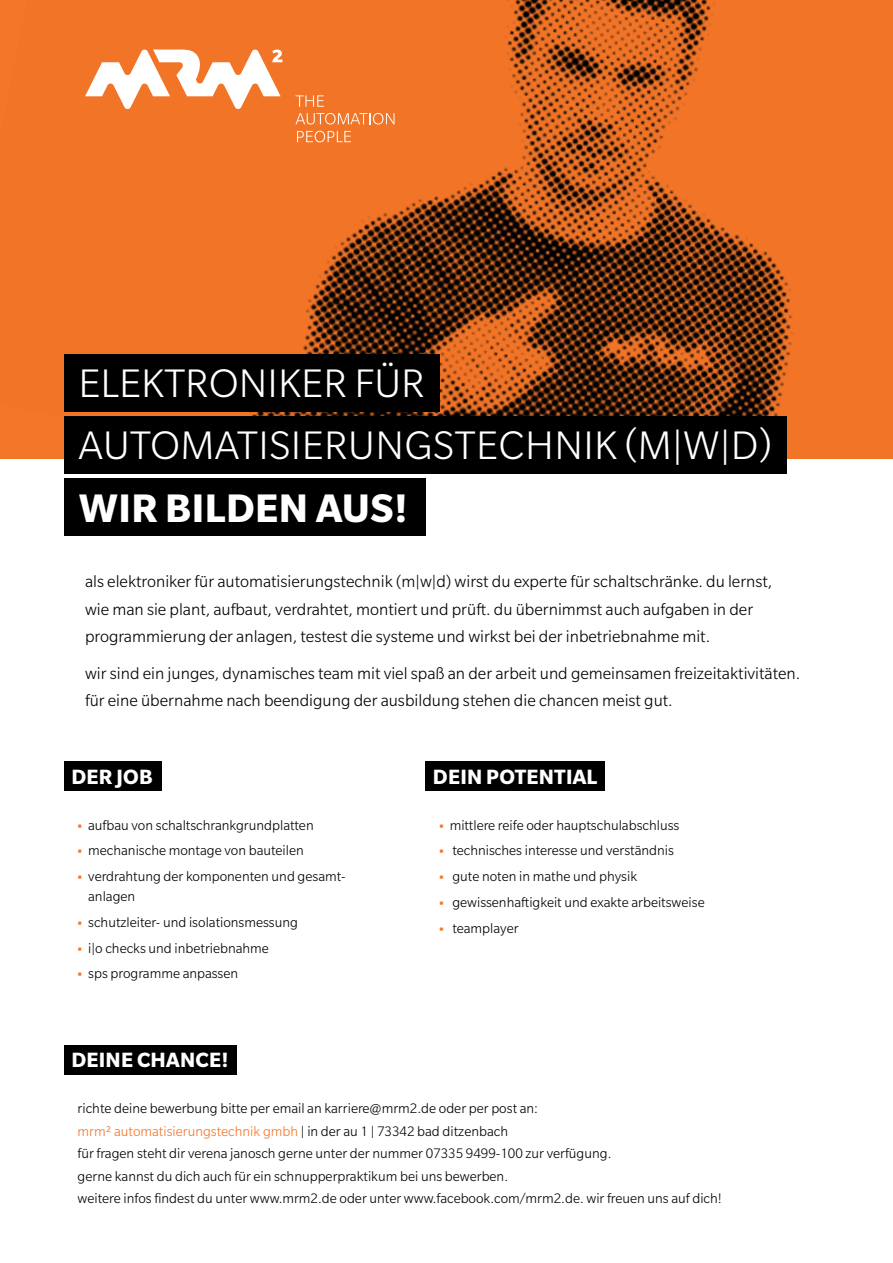
<style>
.page{position:relative;width:893px;height:1263px;background:#fff}
.page>*{position:absolute;margin:0;border:0;box-sizing:border-box;transform-origin:0 0}
.t1{font:300 43.35px "Slate Pro";letter-spacing:.01em;color:#fff}
.t2{font:700 43.35px "Slate Pro";letter-spacing:.01em;color:#fff}
.t3{font:700 22.5px "Slate Pro";letter-spacing:.01em;color:#fff}
.t4{font:300 18px/27.8px "Slate Pro";color:#000}
.t5{font:300 15px/26px "Slate Pro";color:#000}
.s1{color:#f47628}
</style>
<div class="page">
<img style="left:0;top:0;width:893px;height:459px">
<svg style="left:85px;top:49px;width:197px;height:61px"></svg>
<svg style="left:295px;top:95px;width:29px;height:12px"></svg>
<svg style="left:295px;top:113px;width:99px;height:12px"></svg>
<svg style="left:297px;top:131px;width:54px;height:11px"></svg>
<div style="left:64px;top:354px;width:376px;height:58px;background:#000"></div>
<div style="left:64px;top:478px;width:361px;height:58px;background:#000"></div>
<div style="left:64px;top:416px;width:723px;height:58px;background:#000"></div>
<div style="left:64px;top:761px;width:98px;height:30px;background:#000"></div>
<div style="left:425px;top:761px;width:180px;height:30px;background:#000"></div>
<div style="left:64px;top:1045px;width:172px;height:30px;background:#000"></div>
<h1 class="t1" style="left:79px;top:361px;width:348px">ELEKTRONIKER FÜR</h1>
<h1 class="t1" style="left:79px;top:423px;width:695px">AUTOMATISIERUNGSTECHNIK (M|W|D)</h1>
<h1 class="t2" style="left:79px;top:484px;width:331px">WIR BILDEN AUS!</h1>
<p class="t4" style="left:85px;top:567px;width:689px">als elektroniker für automatisierungstechnik (m|w|d) wirst du experte für schaltschränke. du lernst, wie man sie plant, aufbaut, verdrahtet, montiert und prüft. du übernimmst auch aufgaben in der programmierung der anlagen, testest die systeme und wirkst bei der inbetriebnahme mit.</p>
<p class="t4" style="left:85px;top:659px;width:717px">wir sind ein junges, dynamisches team mit viel spaß an der arbeit und gemeinsamen freizeitaktivitäten. für eine übernahme nach beendigung der ausbildung stehen die chancen meist gut.</p>
<h2 class="t3" style="left:71px;top:764px;width:83px">DER JOB</h2>
<p class="t5" style="left:88px;top:812px;width:259px">aufbau von schaltschrankgrundplatten mechanische montage von bauteilen verdrahtung der komponenten und gesamt-</p>
<p class="t5" style="left:88px;top:883px;width:211px">anlagen<br>schutzleiter- und isolationsmessung i|o checks und inbetriebnahme<br>sps programme anpassen</p>
<h2 class="t3" style="left:71px;top:1048px;width:159px">DEINE CHANCE!</h2>
<h2 class="t3" style="left:433px;top:764px;width:166px">DEIN POTENTIAL</h2>
<p class="t5" style="left:450px;top:812px;width:256px">mittlere reife oder hauptschulabschluss technisches interesse und verständnis<br>gute noten in mathe und physik gewissenhaftigkeit und exakte arbeitsweise teamplayer</p>
<p class="t5" style="left:78px;top:1097px;width:646px;line-height:22.5px">richte deine bewerbung bitte per email an karriere@mrm2.de oder per post an:<br><span class="s1">mrm2 automatisierungstechnik gmbh</span> | in der au 1 | 73342 bad ditzenbach<br>für fragen steht dir verena janosch gerne unter der nummer 07335 9499-100 zur verfügung.<br>gerne kannst du dich auch für ein schnupperpraktikum bei uns bewerben.<br>weitere infos findest du unter www.mrm2.de oder unter www.facebook.com/mrm2.de. wir freuen uns auf dich!</p>
</div>
